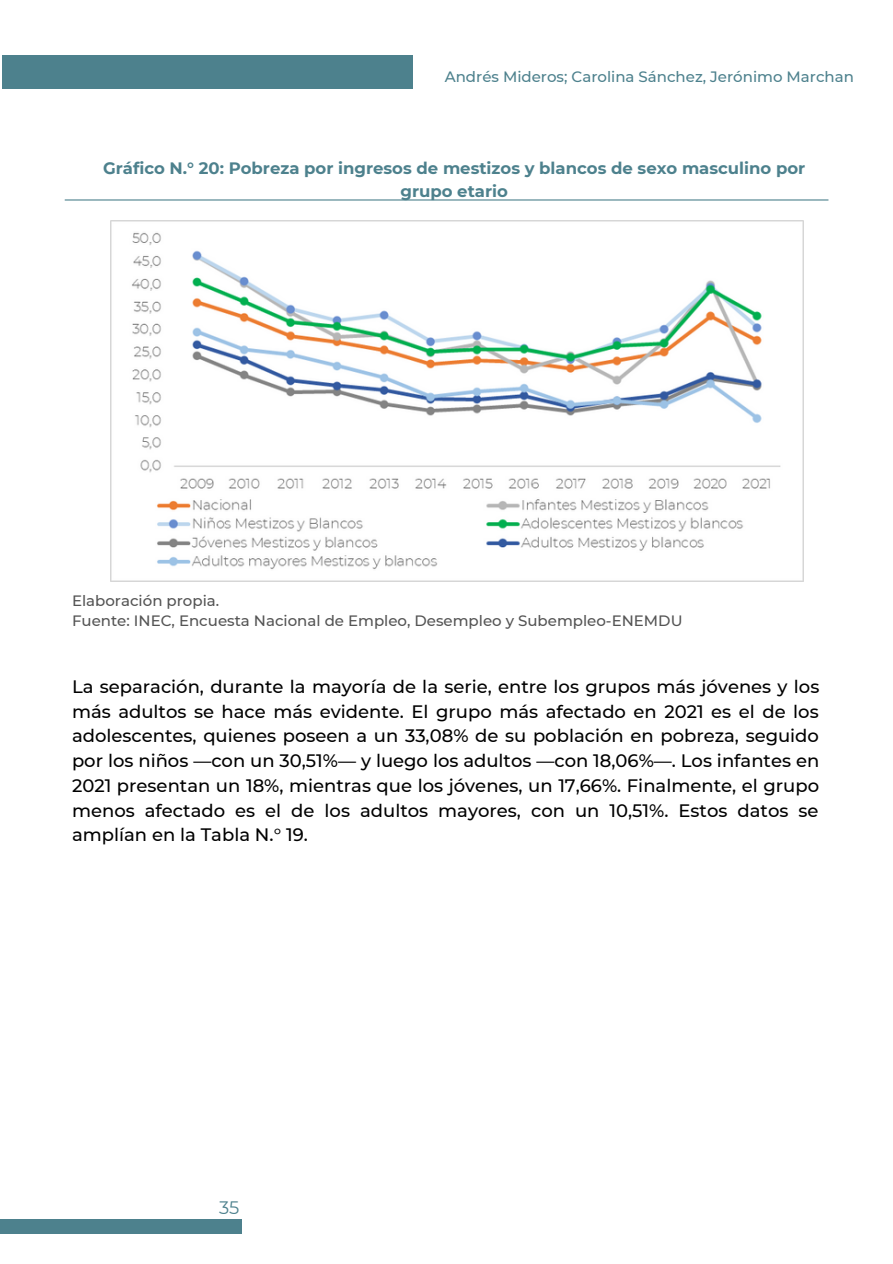
<style>
.page{position:relative;width:893px;height:1264px;background:#fff}
.page>*{position:absolute;margin:0;border:0;box-sizing:border-box;transform-origin:0 0}
.t1{font:500 18px/24.8px "Montserrat";color:#000;text-align:justify}
.t2{font:18px "Montserrat";color:#4d818d}
.t3{font:700 16.5px/22.5px "Montserrat";color:#4d818d;text-align:center}
.t4{font:500 15px/20.2px "Montserrat";color:#545454}
.t5{font:500 15px "Montserrat";color:#4d818d}
</style>
<div class="page">
<div style="left:2px;top:56px;width:410px;height:33px;background:#4d818d"></div>
<hr style="left:65px;top:199px;width:763px;height:1px;background:#4d818d">
<img style="left:110px;top:220px;width:693px;height:361px">
<div style="left:0;top:1218px;width:242px;height:15px;background:#4d818d"></div>
<p class="t5" style="left:445px;top:67px;width:410px">Andrés Mideros; Carolina Sánchez, Jerónimo Marchan</p>
<p class="t3" style="left:103px;top:157px;width:703px">Gráfico N.° 20: Pobreza por ingresos de mestizos y blancos de sexo masculino por grupo etario</p>
<p class="t4" style="left:72px;top:590px;width:612px">Elaboración propia.<br>Fuente: INEC, Encuesta Nacional de Empleo, Desempleo y Subempleo-ENEMDU</p>
<p class="t1" style="left:72px;top:674px;width:748px">La separación, durante la mayoría de la serie, entre los grupos más jóvenes y los más adultos se hace más evidente. El grupo más afectado en 2021 es el de los adolescentes, quienes poseen a un 33,08% de su población en pobreza, seguido por los niños —con un 30,51%— y luego los adultos —con 18,06%—. Los infantes en 2021 presentan un 18%, mientras que los jóvenes, un 17,66%. Finalmente, el grupo menos afectado es el de los adultos mayores, con un 10,51%. Estos datos se amplían en la Tabla N.° 19.</p>
<p class="t2" style="left:219px;top:1196px;width:22px">35</p>
</div>
